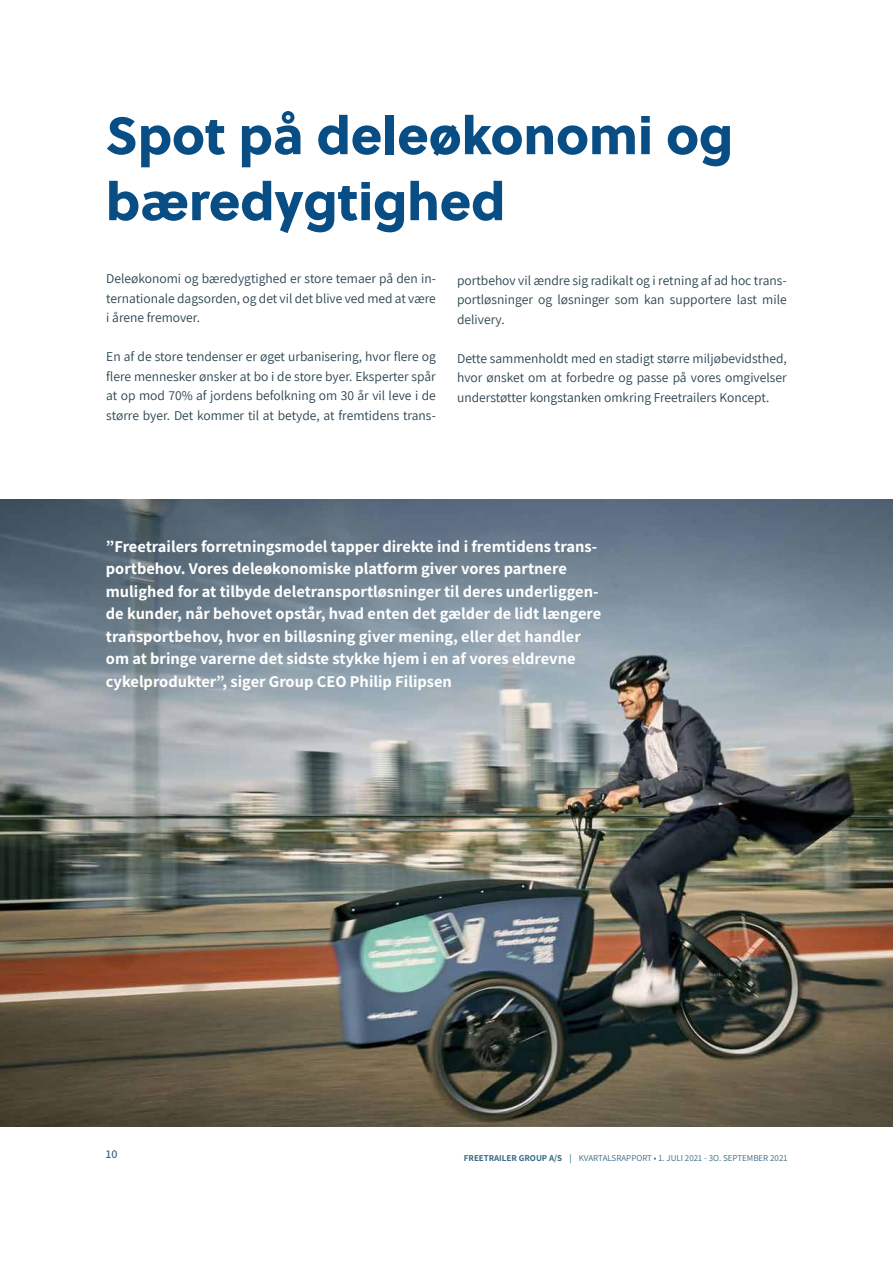
<style>
.page{position:relative;width:893px;height:1263px;background:#fff}
.page>*{position:absolute;margin:0;border:0;box-sizing:border-box;transform-origin:0 0}
.t1{font:52.5px/66px "Soleil Xb";color:#084d84}
.t2{font:700 16.5px/22.5px "Assistant";color:#fff}
.t3{font:13.5px/19.5px "Assistant";color:#2a4350;text-align:justify}
.t4{font:600 12px "Assistant";color:#396b86}
.t5{font:200 9px "Assistant";color:#396b86}
.s1{font-weight:700}
.s2{font-weight:600}
</style>
<div class="page">
<hr style="left:892px;top:0;width:1px;height:499px;background:#d3d3d2">
<img style="left:0;top:499px;width:893px;height:628px">
<h1 class="t1" style="left:106px;top:100px;width:629px">Spot på deleøkonomi og bæredygtighed</h1>
<p class="t3" style="left:106px;top:268px;width:331px">Deleøkonomi og bæredygtighed er store temaer på den in&shy;ternationale dagsorden, og det vil det blive ved med at være i årene fremover.</p>
<p class="t3" style="left:106px;top:346px;width:331px">En af de store tendenser er øget urbanisering, hvor flere og flere mennesker ønsker at bo i de store byer. Eksperter spår at op mod 70% af jordens befolkning om 30 år vil leve i de større byer. Det kommer til at betyde, at fremtidens trans-</p>
<p class="t3" style="left:457px;top:270px;width:331px">portbehov vil ændre sig radikalt og i retning af ad hoc trans&shy;portløsninger og løsninger som kan supportere last mile delivery.</p>
<p class="t3" style="left:457px;top:348px;width:331px">Dette sammenholdt med en stadigt større miljøbevidsthed, hvor ønsket om at forbedre og passe på vores omgivelser understøtter kongstanken omkring Freetrailers Koncept.</p>
<p class="t2" style="left:106px;top:534px;width:497px">”Freetrailers forretningsmodel tapper direkte ind i fremtidens trans&shy;portbehov. Vores deleøkonomiske platform giver vores partnere mulighed for at tilbyde deletransportløsninger til deres underliggen&shy;de kunder, når behovet opstår, hvad enten det gælder de lidt længere transportbehov, hvor en billøsning giver mening, eller det handler om at bringe varerne det sidste stykke hjem i en af vores eldrevne cykelprodukter”, siger Group CEO Philip Filipsen</p>
<p class="t4" style="left:106px;top:1145px;width:13px">10</p>
<p class="t5" style="left:464px;top:1152px;width:325px"><span class="s1">FREETRAILER GROUP A/S</span> <span class="s2">|</span> KVARTALSRAPPORT • 1. JULI 2021 - 3O. SEPTEMBER 2021</p>
</div>
